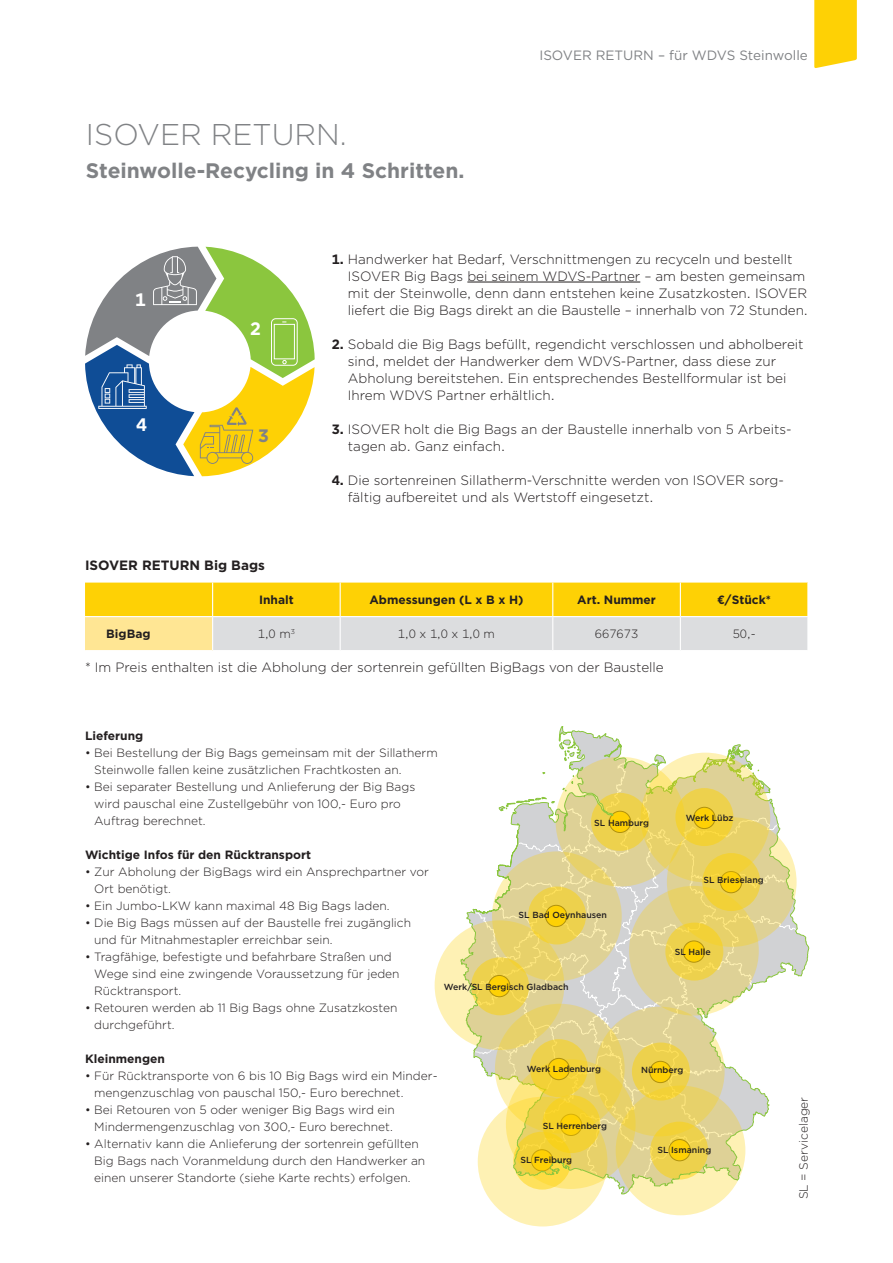
<style>
.page{position:relative;width:893px;height:1263px;background:#fff}
.page>*{position:absolute;margin:0;border:0;box-sizing:border-box;transform-origin:0 0}
.Titel_Light_20pt{font:300 30px "Gotham";color:#808285}
.Titel_Bold_60__14_pt{font:700 21px "Gotham";color:#808285}
.Copy_Bold_9pt{font:700 18px "Gotham";color:#fff}
.Copy_Bold_9pt-2{font:700 18px "Gotham";color:#808285}
.Copy_Light_9pt{font:300 13.5px/17px "Gotham";color:#231f20}
.Copy_Book_9pt{font:13.5px "Gotham";color:#808285}
.Copy_Bold_9pt-3{font:700 13.5px "Gotham";color:#231f20}
.Copy_Light_9pt-2{font:300 12px/17px "Gotham";color:#231f20}
.Subhead_Bold_9pt{font:700 12px "Gotham";color:#231f20}
.Copy_Light_9pt-3{font:700 12px "Gotham";color:#231f20}
.Titel_Book_20pt{font:300 12px "Gotham";color:#231f20}
.Copy_Bold_9pt-4{font:700 12px "Gotham";color:#231f20}
.Copy_Light_8pt{font:300 12px "Gotham";color:#231f20}
.Titel_Book_20pt-2{font:700 12px "Gotham";color:#231f20}
.t1{font:500 8.85px "Gotham";color:#231f20}
.s1{font-weight:700}
</style>
<div class="page">
<svg style="left:814px;top:0;width:43px;height:68px;background:#fed416"></svg>
<hr style="left:467px;top:282px;width:173px;height:1px;background:#231f20">
<svg style="left:85px;top:583px;width:722px;height:67px;background:#f0d76b"></svg>
<hr style="left:212px;top:583px;width:1px;height:33px;background:#fff">
<hr style="left:340px;top:583px;width:1px;height:33px;background:#fff">
<hr style="left:552px;top:583px;width:1px;height:33px;background:#fff">
<hr style="left:680px;top:583px;width:1px;height:33px;background:#fff">
<hr style="left:85px;top:616px;width:128px;height:1px;background:#fff">
<hr style="left:213px;top:616px;width:127px;height:1px;background:#fff">
<hr style="left:212px;top:617px;width:1px;height:33px;background:#fff">
<hr style="left:340px;top:616px;width:213px;height:1px;background:#fff">
<hr style="left:340px;top:617px;width:1px;height:33px;background:#fff">
<hr style="left:553px;top:616px;width:127px;height:1px;background:#fff">
<hr style="left:552px;top:617px;width:1px;height:33px;background:#fff">
<hr style="left:680px;top:616px;width:128px;height:1px;background:#fff">
<hr style="left:680px;top:617px;width:1px;height:33px;background:#fff">
<svg style="left:85px;top:247px;width:230px;height:229px"></svg>
<div style="left:435px;top:920px;width:129px;height:130px;background:#fef1b4;border-radius:50%"></div>
<div style="left:616px;top:1085px;width:129px;height:130px;background:#fef1b4;border-radius:50%"></div>
<div style="left:478px;top:1097px;width:129px;height:129px;background:#fef1b4;border-radius:50%"></div>
<svg style="left:460px;top:726px;width:350px;height:469px"></svg>
<svg style="left:495px;top:1004px;width:130px;height:129px;background:#ebd362"></svg>
<svg style="left:641px;top:753px;width:129px;height:129px;background:#e8d369"></svg>
<p class="Titel_Light_20pt" style="left:86px;top:115px;width:262px">ISOVER RETURN.</p>
<p class="Titel_Bold_60__14_pt" style="left:86px;top:157px;width:380px">Steinwolle-Recycling in 4 Schritten.</p>
<p class="Copy_Book_9pt" style="left:539px;top:46px;width:270px">ISOVER RETURN – für WDVS Steinwolle</p>
<p class="Copy_Bold_9pt" style="left:135px;top:288px;width:12px">1</p>
<p class="Copy_Bold_9pt" style="left:136px;top:413px;width:12px">4</p>
<p class="Copy_Bold_9pt" style="left:250px;top:316px;width:12px">2</p>
<p class="Copy_Bold_9pt-2" style="left:258px;top:424px;width:12px">3</p>
<p class="Copy_Bold_9pt-3" style="left:85px;top:556px;width:181px">ISOVER RETURN Big Bags</p>
<p class="Copy_Light_9pt" style="left:348px;top:250px;width:462px;text-indent:-16px"><span class="s1">1.</span> Handwerker hat Bedarf, Verschnittmengen zu recyceln und bestellt ISOVER Big Bags bei seinem WDVS-Partner – am besten gemeinsam mit der Steinwolle, denn dann entstehen keine Zusatzkosten. ISOVER liefert die Big Bags direkt an die Baustelle – innerhalb von 72 Stunden.</p>
<p class="Copy_Light_9pt" style="left:348px;top:335px;width:457px;text-indent:-16px"><span class="s1">2.</span> Sobald die Big Bags befüllt, regendicht verschlossen und abholbereit sind, meldet der Handwerker dem WDVS-Partner, dass diese zur Abholung bereitstehen. Ein entsprechendes Bestellformular ist bei Ihrem WDVS Partner erhältlich.</p>
<p class="Copy_Light_9pt" style="left:348px;top:420px;width:443px;text-indent:-16px"><span class="s1">3.</span> ISOVER holt die Big Bags an der Baustelle innerhalb von 5 Arbeits&shy;tagen ab. Ganz einfach.</p>
<p class="Copy_Light_9pt" style="left:348px;top:471px;width:436px;text-indent:-16px"><span class="s1">4.</span> Die sortenreinen Sillatherm-Verschnitte werden von ISOVER sorg&shy;fältig aufbereitet und als Wertstoff eingesetzt.</p>
<p class="Subhead_Bold_9pt" style="left:259px;top:592px;width:36px">Inhalt</p>
<p class="Subhead_Bold_9pt" style="left:369px;top:592px;width:156px">Abmessungen (L x B x H)</p>
<p class="Subhead_Bold_9pt" style="left:577px;top:592px;width:80px">Art. Nummer</p>
<p class="Subhead_Bold_9pt" style="left:717px;top:592px;width:55px">€/Stück*</p>
<p class="Titel_Book_20pt-2" style="left:106px;top:626px;width:46px">BigBag</p>
<p class="Titel_Book_20pt" style="left:258px;top:627px;width:39px">1,0 m<sup>3</sup></p>
<p class="Titel_Book_20pt" style="left:398px;top:627px;width:99px">1,0 x 1,0 x 1,0 m</p>
<p class="Titel_Book_20pt" style="left:595px;top:627px;width:45px">667673</p>
<p class="Titel_Book_20pt" style="left:733px;top:627px;width:24px">50,-</p>
<p class="Copy_Light_9pt" style="left:85px;top:658px;width:580px">* Im Preis enthalten ist die Abholung der sortenrein gefüllten BigBags von der Baustelle</p>
<p class="Copy_Bold_9pt-4" style="left:85px;top:728px;width:60px">Lieferung</p>
<p class="Copy_Light_9pt-2" style="left:94px;top:744px;width:345px;text-indent:-9px">• Bei Bestellung der Big Bags gemeinsam mit der Sillatherm<br>Steinwolle fallen keine zusätzlichen Frachtkosten an.</p>
<p class="Copy_Light_9pt-2" style="left:94px;top:778px;width:322px;text-indent:-9px">• Bei separater Bestellung und Anlieferung der Big Bags wird pauschal eine Zustellgebühr von 100,- Euro pro<br>Auftrag berechnet.</p>
<p class="Copy_Light_9pt-3" style="left:85px;top:847px;width:228px">Wichtige Infos für den Rücktransport</p>
<p class="Copy_Light_9pt-2" style="left:94px;top:863px;width:336px;text-indent:-9px">• Zur Abholung der BigBags wird ein Ansprechpartner vor<br>Ort benötigt.</p>
<p class="Copy_Light_9pt-2" style="left:85px;top:897px;width:306px">• Ein Jumbo-LKW kann maximal 48 Big Bags laden.</p>
<p class="Copy_Light_9pt-2" style="left:94px;top:914px;width:318px;text-indent:-9px">• Die Big Bags müssen auf der Baustelle frei zugänglich und für Mitnahmestapler erreichbar sein.</p>
<p class="Copy_Light_9pt-2" style="left:94px;top:948px;width:307px;text-indent:-9px">• Tragfähige, befestigte und befahrbare Straßen und<br>Wege sind eine zwingende Voraussetzung für jeden<br>Rücktransport.</p>
<p class="Copy_Light_9pt-2" style="left:94px;top:999px;width:305px;text-indent:-9px">• Retouren werden ab 11 Big Bags ohne Zusatzkosten durchgeführt.</p>
<p class="Copy_Bold_9pt-4" style="left:85px;top:1051px;width:82px">Kleinmengen</p>
<p class="Copy_Light_9pt-2" style="left:94px;top:1067px;width:345px;text-indent:-9px">• Für Rücktransporte von 6 bis 10 Big Bags wird ein Minder&shy;mengenzuschlag von pauschal 150,- Euro berechnet.</p>
<p class="Copy_Light_9pt-2" style="left:85px;top:1101px;width:311px;text-align:center">• Bei Retouren von 5 oder weniger Big Bags wird ein<br>Mindermengenzuschlag von 300,- Euro berechnet.</p>
<p class="Copy_Light_9pt-2" style="left:94px;top:1135px;width:333px;text-indent:-9px">• Alternativ kann die Anlieferung der sortenrein gefüllten<br>Big Bags nach Voranmeldung durch den Handwerker an einen unserer Standorte (siehe Karte rechts) erfolgen.</p>
<p class="t1" style="left:686px;top:812px;width:49px">Werk Lübz</p>
<p class="t1" style="left:594px;top:816px;width:56px">SL Hamburg</p>
<p class="t1" style="left:703px;top:874px;width:62px">SL Brieselang</p>
<p class="t1" style="left:519px;top:909px;width:90px">SL Bad Oeynhausen</p>
<p class="t1" style="left:675px;top:946px;width:37px">SL Halle</p>
<p class="t1" style="left:444px;top:981px;width:126px">Werk/SL Bergisch Gladbach</p>
<p class="t1" style="left:527px;top:1063px;width:76px">Werk Ladenburg</p>
<p class="t1" style="left:641px;top:1064px;width:44px">Nürnberg</p>
<p class="t1" style="left:543px;top:1120px;width:66px">SL Herrenberg</p>
<p class="t1" style="left:520px;top:1154px;width:53px">SL Freiburg</p>
<p class="t1" style="left:657px;top:1143px;width:55px">SL Ismaning</p>
<p class="Copy_Light_8pt" style="left:796px;top:1199px;width:104px;rotate:-90deg">SL = Servicelager</p>
</div>
